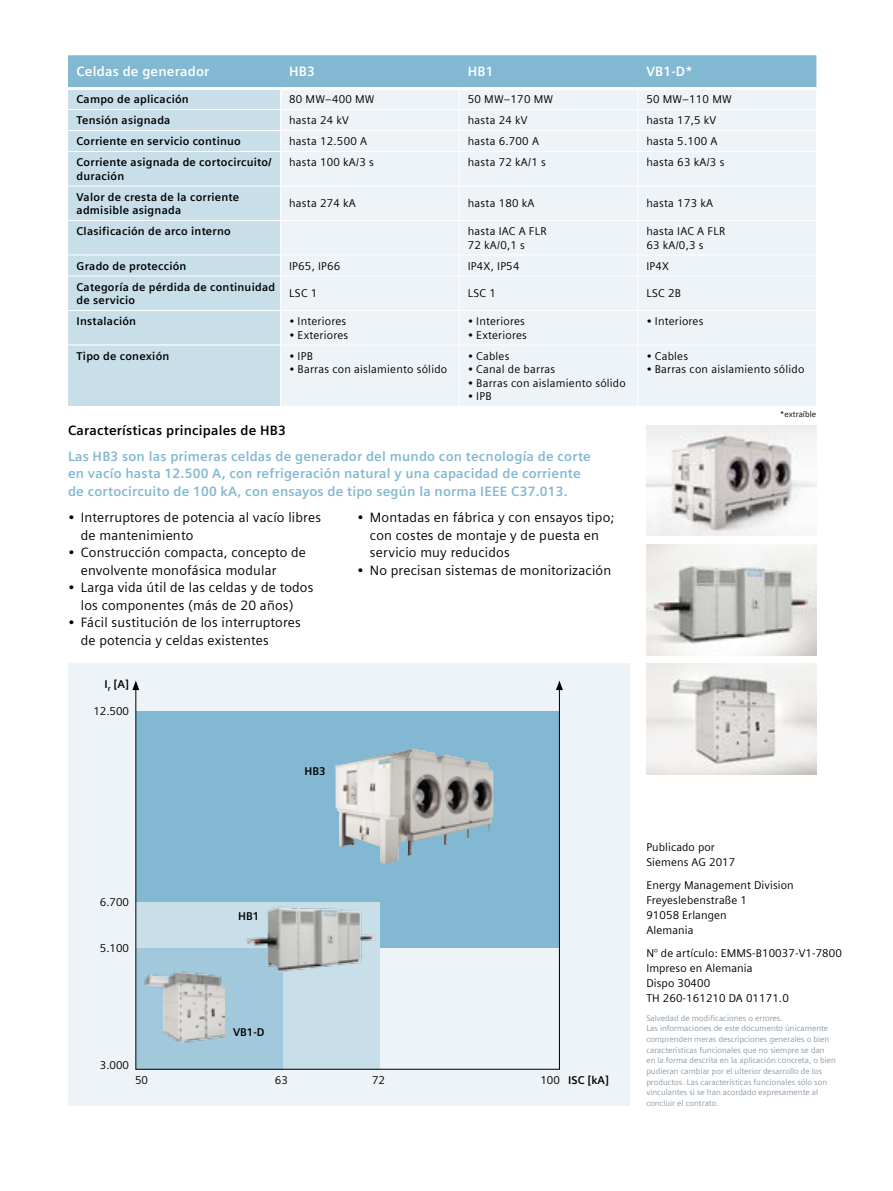
<style>
.page{position:relative;width:893px;height:1191px;background:#fff}
.page>*{position:absolute;margin:0;border:0;box-sizing:border-box;transform-origin:0 0}
.t1{font:13.5px/17.5px "Siemens Sans Global";letter-spacing:.015em;color:#000}
.t2{font:700 13.5px/17.5px "Siemens Sans Global";letter-spacing:.015em;color:#82b8d1}
.t3{font:700 13.5px "Siemens Sans Global";letter-spacing:.015em;color:#000}
.t4{font:700 13.5px "Siemens Sans Global";letter-spacing:.015em;color:#fff}
.t5{font:11.25px/14.9px "Siemens Sans Global";letter-spacing:.02em;color:#000}
.t6{font:700 11.25px/13.5px "Siemens Sans Global";letter-spacing:.02em;color:#000}
.t7{font:8.25px/10.6px "Siemens Sans Global";color:#8c9aa6}
.t8{font:8.25px "Siemens Sans Global";color:#000}
</style>
<div class="page">
<div style="left:68px;top:152px;width:212px;height:254px;background:#c8dee9"></div>
<div style="left:281px;top:152px;width:535px;height:254px;background:#edf3f7"></div>
<hr style="left:459px;top:152px;width:1px;height:34px;background:#fff">
<hr style="left:637px;top:152px;width:1px;height:34px;background:#fff">
<hr style="left:68px;top:186px;width:213px;height:1px;background:#fff">
<hr style="left:281px;top:186px;width:178px;height:1px;background:#fff">
<hr style="left:459px;top:186px;width:179px;height:1px;background:#fff">
<hr style="left:459px;top:186px;width:1px;height:34px;background:#fff">
<hr style="left:638px;top:186px;width:179px;height:1px;background:#fff">
<hr style="left:637px;top:186px;width:1px;height:34px;background:#fff">
<hr style="left:68px;top:220px;width:213px;height:1px;background:#fff">
<hr style="left:281px;top:220px;width:178px;height:1px;background:#fff">
<hr style="left:459px;top:220px;width:179px;height:1px;background:#fff">
<hr style="left:459px;top:221px;width:1px;height:34px;background:#fff">
<hr style="left:638px;top:220px;width:179px;height:1px;background:#fff">
<hr style="left:637px;top:221px;width:1px;height:34px;background:#fff">
<hr style="left:68px;top:255px;width:213px;height:1px;background:#fff">
<hr style="left:459px;top:255px;width:179px;height:1px;background:#fff">
<hr style="left:638px;top:255px;width:179px;height:1px;background:#fff">
<svg style="left:637px;top:256px;width:1px;height:20px"></svg>
<hr style="left:68px;top:276px;width:213px;height:1px;background:#fff">
<hr style="left:459px;top:276px;width:179px;height:1px;background:#fff">
<hr style="left:459px;top:276px;width:1px;height:34px;background:#fff">
<hr style="left:638px;top:276px;width:179px;height:1px;background:#fff">
<hr style="left:637px;top:276px;width:1px;height:34px;background:#fff">
<hr style="left:68px;top:310px;width:213px;height:1px;background:#fff">
<hr style="left:281px;top:310px;width:178px;height:1px;background:#fff">
<hr style="left:459px;top:310px;width:179px;height:1px;background:#fff">
<hr style="left:459px;top:311px;width:1px;height:33px;background:#fff">
<hr style="left:638px;top:310px;width:179px;height:1px;background:#fff">
<hr style="left:637px;top:311px;width:1px;height:33px;background:#fff">
<hr style="left:280px;top:344px;width:179px;height:1px;background:#fff">
<hr style="left:459px;top:344px;width:179px;height:1px;background:#fff">
<hr style="left:459px;top:345px;width:1px;height:61px;background:#fff">
<hr style="left:638px;top:344px;width:179px;height:1px;background:#fff">
<hr style="left:637px;top:345px;width:1px;height:61px;background:#fff">
<svg style="left:68px;top:55px;width:749px;height:96px;background:#c3dce8"></svg>
<hr style="left:638px;top:109px;width:179px;height:1px;background:#fff">
<hr style="left:638px;top:87px;width:179px;height:3px;background:#fff">
<hr style="left:68px;top:344px;width:212px;height:1px;background:#fff">
<hr style="left:281px;top:255px;width:178px;height:1px;background:#fff">
<svg style="left:459px;top:256px;width:1px;height:20px"></svg>
<hr style="left:281px;top:276px;width:178px;height:1px;background:#fff">
<img style="left:646px;top:544px;width:170px;height:111px">
<img style="left:646px;top:425px;width:170px;height:111px">
<img style="left:646px;top:663px;width:170px;height:111px">
<div style="left:68px;top:663px;width:561px;height:443px;background:#edf3f7"></div>
<svg style="left:135px;top:689px;width:425px;height:381px"></svg>
<svg style="left:132px;top:680px;width:7px;height:10px"></svg>
<svg style="left:556px;top:680px;width:7px;height:10px"></svg>
<img style="left:244px;top:906px;width:132px;height:66px">
<p class="t4" style="left:77px;top:63px;width:134px">Celdas de generador</p>
<p class="t4" style="left:289px;top:63px;width:27px">HB3</p>
<p class="t4" style="left:468px;top:63px;width:27px">HB1</p>
<p class="t4" style="left:646px;top:63px;width:48px">VB1-D*</p>
<p class="t6" style="left:77px;top:92px;width:114px">Campo de aplicación</p>
<p class="t5" style="left:289px;top:92px;width:87px">80 MW–400 MW</p>
<p class="t5" style="left:468px;top:92px;width:87px">50 MW–170 MW</p>
<p class="t5" style="left:646px;top:92px;width:87px">50 MW–110 MW</p>
<p class="t6" style="left:77px;top:113px;width:95px">Tensión asignada</p>
<p class="t5" style="left:289px;top:113px;width:61px">hasta 24 kV</p>
<p class="t5" style="left:468px;top:113px;width:61px">hasta 24 kV</p>
<p class="t5" style="left:646px;top:113px;width:71px">hasta 17,5 kV</p>
<p class="t6" style="left:77px;top:134px;width:166px">Corriente en servicio continuo</p>
<p class="t5" style="left:289px;top:134px;width:79px">hasta 12.500 A</p>
<p class="t5" style="left:468px;top:134px;width:73px">hasta 6.700 A</p>
<p class="t5" style="left:646px;top:134px;width:73px">hasta 5.100 A</p>
<p class="t6" style="left:77px;top:155px;width:196px">Corriente asignada de cortocircuito/ duración</p>
<p class="t5" style="left:289px;top:155px;width:86px">hasta 100 kA/3 s</p>
<p class="t5" style="left:468px;top:155px;width:80px">hasta 72 kA/1 s</p>
<p class="t5" style="left:646px;top:155px;width:80px">hasta 63 kA/3 s</p>
<p class="t6" style="left:77px;top:190px;width:164px">Valor de cresta de la corriente admisible asignada</p>
<p class="t5" style="left:289px;top:196px;width:68px">hasta 274 kA</p>
<p class="t5" style="left:468px;top:196px;width:68px">hasta 180 kA</p>
<p class="t5" style="left:646px;top:196px;width:68px">hasta 173 kA</p>
<p class="t6" style="left:77px;top:224px;width:156px">Clasificación de arco interno</p>
<p class="t5" style="left:468px;top:225px;width:80px;line-height:13.5px">hasta IAC A FLR<br>72 kA/0,1 s</p>
<p class="t5" style="left:646px;top:225px;width:80px;line-height:13.5px">hasta IAC A FLR<br>63 kA/0,3 s</p>
<p class="t6" style="left:77px;top:259px;width:111px">Grado de protección</p>
<p class="t5" style="left:289px;top:259px;width:53px">IP65, IP66</p>
<p class="t5" style="left:468px;top:259px;width:53px">IP4X, IP54</p>
<p class="t5" style="left:646px;top:259px;width:24px">IP4X</p>
<p class="t6" style="left:77px;top:280px;width:200px">Categoría de pérdida de continuidad de servicio</p>
<p class="t5" style="left:289px;top:286px;width:30px">LSC 1</p>
<p class="t5" style="left:468px;top:286px;width:30px">LSC 1</p>
<p class="t5" style="left:646px;top:286px;width:36px">LSC 2B</p>
<p class="t6" style="left:77px;top:314px;width:61px">Instalación</p>
<p class="t5" style="left:289px;top:314px;width:59px">• Interiores</p>
<p class="t5" style="left:289px;top:328px;width:61px">• Exteriores</p>
<p class="t5" style="left:468px;top:314px;width:59px">• Interiores</p>
<p class="t5" style="left:468px;top:328px;width:61px">• Exteriores</p>
<p class="t5" style="left:646px;top:314px;width:59px">• Interiores</p>
<p class="t6" style="left:77px;top:349px;width:94px">Tipo de conexión</p>
<p class="t5" style="left:289px;top:349px;width:25px">• IPB</p>
<p class="t5" style="left:289px;top:362px;width:160px">• Barras con aislamiento sólido</p>
<p class="t5" style="left:468px;top:349px;width:43px">• Cables</p>
<p class="t5" style="left:468px;top:362px;width:89px">• Canal de barras</p>
<p class="t5" style="left:468px;top:376px;width:160px">• Barras con aislamiento sólido</p>
<p class="t5" style="left:468px;top:389px;width:25px">• IPB</p>
<p class="t3" style="left:68px;top:422px;width:219px">Características principales de HB3</p>
<p class="t2" style="left:68px;top:447px;width:524px">Las HB3 son las primeras celdas de generador del mundo con tecnología de corte en vacío hasta 12.500 A, con refrigeración natural y una capacidad de corriente de cortocircuito de 100 kA, con ensayos de tipo según la norma IEEE C37.013.</p>
<p class="t1" style="left:81px;top:509px;width:242px;text-indent:-13px">• Interruptores de potencia al vacío libres de mantenimiento</p>
<p class="t1" style="left:81px;top:544px;width:227px;text-indent:-13px">• Construcción compacta, concepto de envolvente monofásica modular</p>
<p class="t1" style="left:68px;top:579px;width:247px;text-align:center">• Larga vida útil de las celdas y de todos los componentes (más de 20 años)</p>
<p class="t1" style="left:81px;top:614px;width:221px;text-indent:-13px">• Fácil sustitución de los interruptores de potencia y celdas existentes</p>
<p class="t1" style="left:370px;top:509px;width:246px;text-indent:-13px">• Montadas en fábrica y con ensayos tipo; con costes de montaje y de puesta en servicio muy reducidos</p>
<p class="t1" style="left:357px;top:562px;width:256px">• No precisan sistemas de monitorización</p>
<p class="t6" style="left:105px;top:677px;width:26px">I<sub>r</sub> [A]</p>
<p class="t5" style="left:93px;top:703px;width:37px">12.500</p>
<p class="t6" style="left:304px;top:764px;width:23px">HB3</p>
<p class="t5" style="left:646px;top:349px;width:43px">• Cables</p>
<p class="t5" style="left:646px;top:362px;width:160px">• Barras con aislamiento sólido</p>
<p class="t8" style="left:780px;top:408px;width:38px">*extraíble</p>
<p class="t5" style="left:100px;top:895px;width:31px">6.700</p>
<p class="t5" style="left:100px;top:941px;width:31px">5.100</p>
<p class="t6" style="left:238px;top:909px;width:23px">HB1</p>
<p class="t6" style="left:233px;top:1025px;width:33px">VB1-D</p>
<p class="t5" style="left:100px;top:1058px;width:31px">3.000</p>
<p class="t5" style="left:135px;top:1073px;width:14px">50</p>
<p class="t5" style="left:275px;top:1073px;width:14px">63</p>
<p class="t5" style="left:372px;top:1073px;width:14px">72</p>
<p class="t5" style="left:540px;top:1073px;width:21px">100</p>
<p class="t6" style="left:568px;top:1073px;width:42px">ISC [kA]</p>
<p class="t5" style="left:646px;top:840px;width:90px">Publicado por<br>Siemens AG 2017</p>
<p class="t5" style="left:646px;top:878px;width:149px">Energy Management Division<br>Freyeslebenstraße 1<br>91058 Erlangen<br>Alemania</p>
<p class="t5" style="left:646px;top:946px;width:197px">N° de artículo: EMMS-B10037-V1-7800<br>Impreso en Alemania<br>Dispo 30400<br>TH 260-161210 DA 01171.0</p>
<p class="t7" style="left:646px;top:1013px;width:191px">Salvedad de modificaciones o errores.<br>Las informaciones de este documento únicamente comprenden meras descripciones generales o bien características funcionales que no siempre se dan<br>en la forma descrita en la aplicación concreta, o bien pudieran cambiar por el ulterior desarrollo de los productos. Las características funcionales sólo son vinculantes si se han acordado expresamente al concluir el contrato.</p>
</div>
